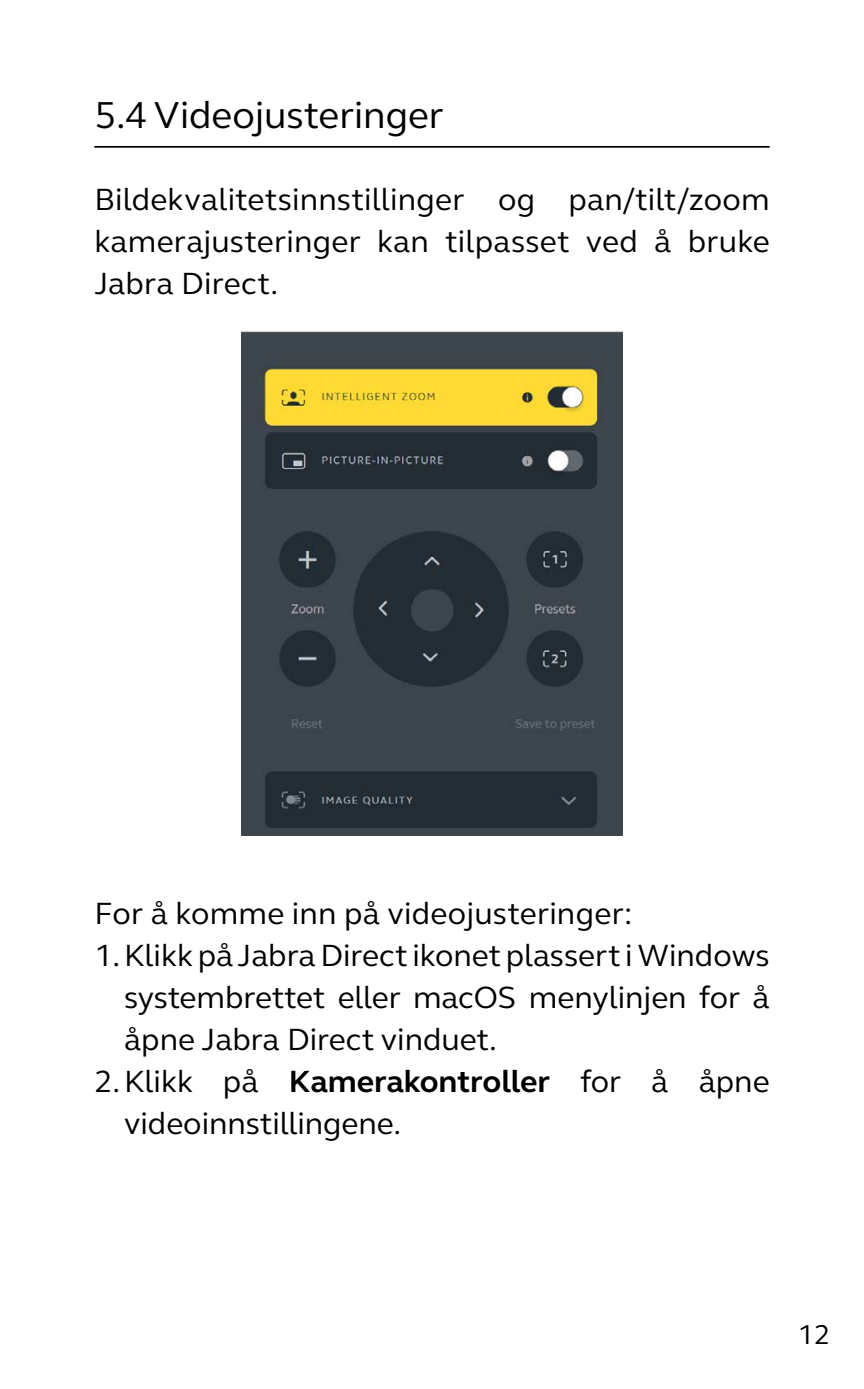
<style>
.page{position:relative;width:864px;height:1389px;background:#fff}
.page>*{position:absolute;margin:0;border:0;box-sizing:border-box;transform-origin:0 0}
.t1{font:38.5px "GN Elliot";color:#000}
.t2{font:31.5px/42px "GN Elliot";color:#000;text-align:justify}
.t3{font:28px "GN Elliot";color:#000}
.s1{font-weight:700}
</style>
<div class="page">
<hr style="left:94px;top:146px;width:675px;height:2px;background:#000">
<img style="left:241px;top:331px;width:381px;height:504px">
<p class="t1" style="left:94px;top:89px;width:351px">5.4 Videojusteringer</p>
<p class="t2" style="left:94px;top:177px;width:676px">Bildekvalitetsinnstillinger og pan/tilt/zoom kamerajusteringer kan tilpasset ved å bruke Jabra Direct.</p>
<p class="t2" style="left:94px;top:891px;width:539px">For å komme inn på videojusteringer:</p>
<p class="t2" style="left:94px;top:933px;width:676px">1.Klikk på Jabra Direct ikonet plassert i Windows</p>
<p class="t2" style="left:124px;top:975px;width:646px">systembrettet eller macOS menylinjen for å</p>
<p class="t2" style="left:124px;top:1017px;width:374px">åpne Jabra Direct vinduet.</p>
<p class="t2" style="left:94px;top:1059px;width:676px">2.Klikk på <span class="s1">Kamerakontroller</span> for å åpne</p>
<p class="t2" style="left:124px;top:1101px;width:278px">videoinnstillingene.</p>
<p class="t3" style="left:797px;top:1316px;width:34px">12</p>
</div>
